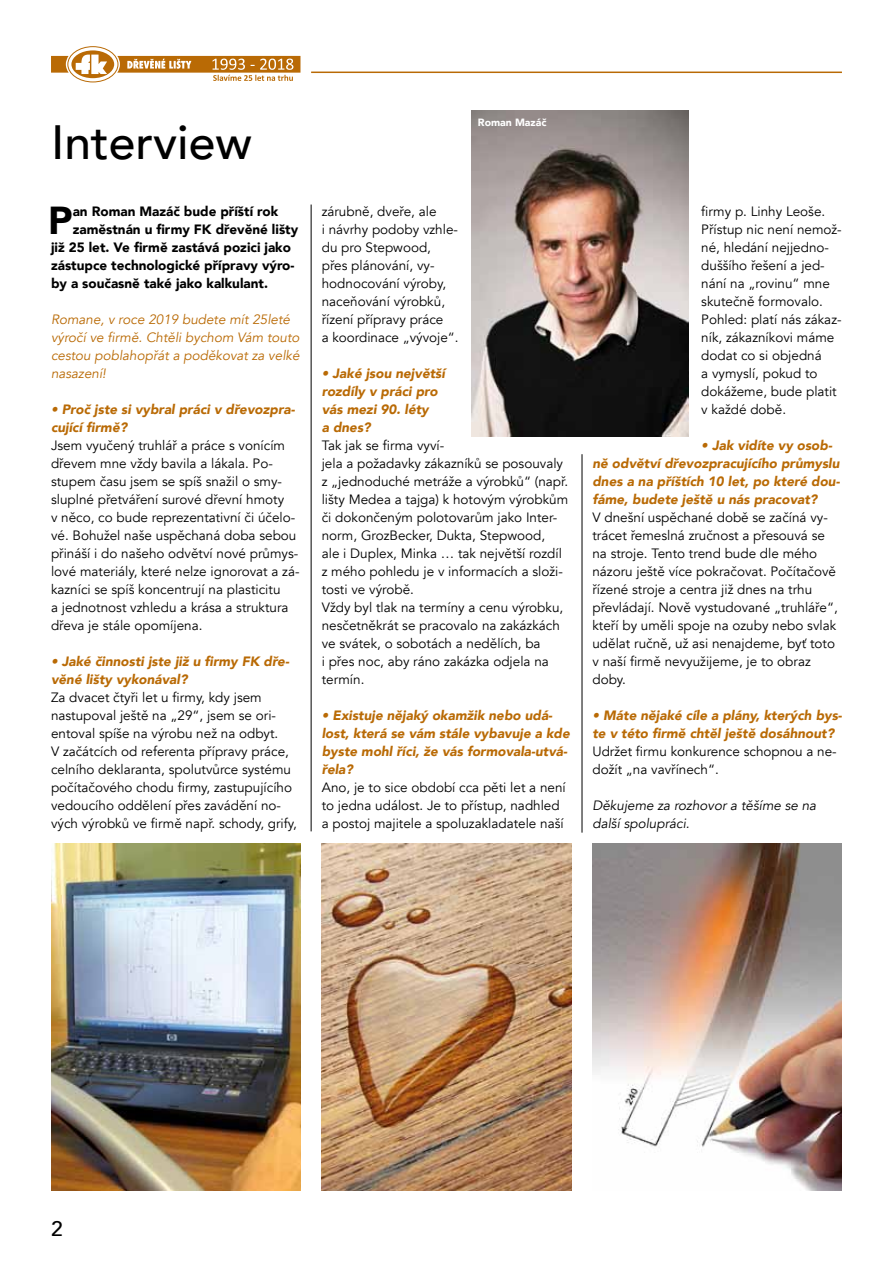
<style>
.page{position:relative;width:893px;height:1263px;background:#fff}
.page>*{position:absolute;margin:0;border:0;box-sizing:border-box;transform-origin:0 0}
.t1{font:500 48px "Avenir";color:#000}
.t2{font:900 38.85px "Avenir";color:#000}
.t3{font:500 21px "Avenir";color:#000}
.t4{font:13.5px/18px "Avenir";color:#000}
.t5{font:italic 900 13.5px/18px "Avenir";color:#b96a05}
.t6{font:900 13.5px "Avenir";color:#000}
.t7{font:italic 13.5px/18px "Avenir";color:#b96a05}
.t8{font:italic 13.5px/18px "Avenir";color:#000}
.t9{font:900 10.5px "Avenir";color:#fff}
</style>
<div class="page">
<hr style="left:311px;top:72px;width:531px;height:1px;background:#b96a05">
<div style="left:67px;top:46px;width:51px;height:36px;border:1px solid #b96a05;border-radius:50%"></div>
<svg style="left:51px;top:50px;width:249px;height:31px"></svg>
<img style="left:471px;top:111px;width:217px;height:325px">
<hr style="left:311px;top:205px;width:1px;height:626px;background:#000">
<hr style="left:582px;top:454px;width:1px;height:379px;background:#000">
<img style="left:51px;top:844px;width:249px;height:347px">
<img style="left:322px;top:844px;width:249px;height:347px">
<img style="left:592px;top:844px;width:250px;height:347px">
<h1 class="t1" style="left:51px;top:100px;width:202px">Interview</h1>
<h2 class="t2" style="left:48px;top:187px;width:26px">P</h2>
<p class="t6" style="left:73px;top:200px;width:207px">an Roman Mazáč bude příští rok</p>
<p class="t6" style="left:73px;top:218px;width:227px">zaměstnán u firmy FK dřevěné lišty</p>
<p class="t6" style="left:51px;top:236px;width:241px">již 25 let. Ve firmě zastává pozici jako</p>
<p class="t6" style="left:51px;top:254px;width:245px">zástupce technologické přípravy výro-</p>
<p class="t6" style="left:51px;top:272px;width:218px">by a současně také jako kalkulant.</p>
<p class="t7" style="left:51px;top:311px;width:250px">Romane, v roce 2019 budete mít 25leté výročí ve firmě. Chtěli bychom Vám touto cestou poblahopřát a poděkovat za velké nasazení!</p>
<p class="t5" style="left:51px;top:400px;width:246px">• Proč jste si vybral práci v dřevozpra&shy;cující firmě?</p>
<p class="t4" style="left:51px;top:437px;width:250px">Jsem vyučený truhlář a práce s vonícím dřevem mne vždy bavila a lákala. Po&shy;stupem času jsem se spíš snažil o smy&shy;sluplné přetváření surové dřevní hmoty<br>v něco, co bude reprezentativní či účelo&shy;vé. Bohužel naše uspěchaná doba sebou přináší i do našeho odvětví nové průmys&shy;lové materiály, které nelze ignorovat a zá&shy;kazníci se spíš koncentrují na plasticitu<br>a jednotnost vzhledu a krása a struktura dřeva je stále opomíjena.</p>
<p class="t5" style="left:51px;top:652px;width:240px">• Jaké činnosti jste již u firmy FK dře&shy;věné lišty vykonával?</p>
<p class="t4" style="left:51px;top:689px;width:247px">Za dvacet čtyři let u firmy, kdy jsem nastupoval ještě na „29“, jsem se ori&shy;entoval spíše na výrobu než na odbyt.<br>V začátcích od referenta přípravy práce, celního deklaranta, spolutvůrce systému počítačového chodu firmy, zastupujícího vedoucího oddělení přes zavádění no&shy;vých výrobků ve firmě např. schody, grify,</p>
<p class="t9" style="left:478px;top:113px;width:70px">Roman Mazáč</p>
<p class="t4" style="left:322px;top:202px;width:138px">zárubně, dveře, ale<br>i návrhy podoby vzhle&shy;du pro Stepwood, přes plánování, vy&shy;hodnocování výroby, naceňování výrobků, řízení přípravy práce<br>a koordinace „vývoje“.</p>
<p class="t5" style="left:322px;top:364px;width:125px">• Jaké jsou největší rozdíly v práci pro vás mezi 90. léty<br>a dnes?</p>
<p class="t4" style="left:322px;top:436px;width:248px">Tak jak se firma vyví-<br>jela a požadavky zákazníků se posouvaly z „jednoduché metráže a výrobků“ (např. lišty Medea a tajga) k hotovým výrobkům či dokončeným polotovarům jako Inter&shy;norm, GrozBecker, Dukta, Stepwood,<br>ale i Duplex, Minka … tak největší rozdíl z mého pohledu je v informacích a složi&shy;tosti ve výrobě.<br>Vždy byl tlak na termíny a cenu výrobku, nesčetněkrát se pracovalo na zakázkách ve svátek, o sobotách a nedělích, ba<br>i přes noc, aby ráno zakázka odjela na termín.</p>
<p class="t5" style="left:322px;top:706px;width:249px">• Existuje nějaký okamžik nebo udá&shy;lost, která se vám stále vybavuje a kde byste mohl říci, že vás formovala-utvá&shy;řela?</p>
<p class="t4" style="left:322px;top:778px;width:246px">Ano, je to sice období cca pěti let a není to jedna událost. Je to přístup, nadhled a postoj majitele a spoluzakladatele naší</p>
<p class="t4" style="left:701px;top:202px;width:142px">firmy p. Linhy Leoše.<br>Přístup nic není nemož&shy;né, hledání nejjedno&shy;duššího řešení a jed&shy;nání na „rovinu“ mne skutečně formovalo.<br>Pohled: platí nás zákaz&shy;ník, zákazníkovi máme dodat co si objedná<br>a vymyslí, pokud to dokážeme, bude platit v každé době.</p>
<p class="t5" style="left:592px;top:436px;width:249px;text-indent:109px">• Jak vidíte vy osob&shy;ně odvětví dřevozpracujícího průmyslu dnes a na příštích 10 let, po které dou&shy;fáme, budete ještě u nás pracovat?</p>
<p class="t4" style="left:592px;top:508px;width:247px">V dnešní uspěchané době se začíná vy&shy;trácet řemeslná zručnost a přesouvá se na stroje. Tento trend bude dle mého názoru ještě více pokračovat. Počítačově řízené stroje a centra již dnes na trhu převládají. Nově vystudované „truhláře“, kteří by uměli spoje na ozuby nebo svlak udělat ručně, už asi nenajdeme, byť toto v naší firmě nevyužijeme, je to obraz doby.</p>
<p class="t5" style="left:592px;top:706px;width:251px">• Máte nějaké cíle a plány, kterých bys&shy;te v této firmě chtěl ještě dosáhnout?</p>
<p class="t4" style="left:592px;top:742px;width:246px">Udržet firmu konkurence schopnou a ne&shy;dožít „na vavřínech“.</p>
<p class="t8" style="left:592px;top:796px;width:225px">Děkujeme za rozhovor a těšíme se na další spolupráci.</p>
<h3 class="t3" style="left:51px;top:1210px;width:13px">2</h3>
</div>
